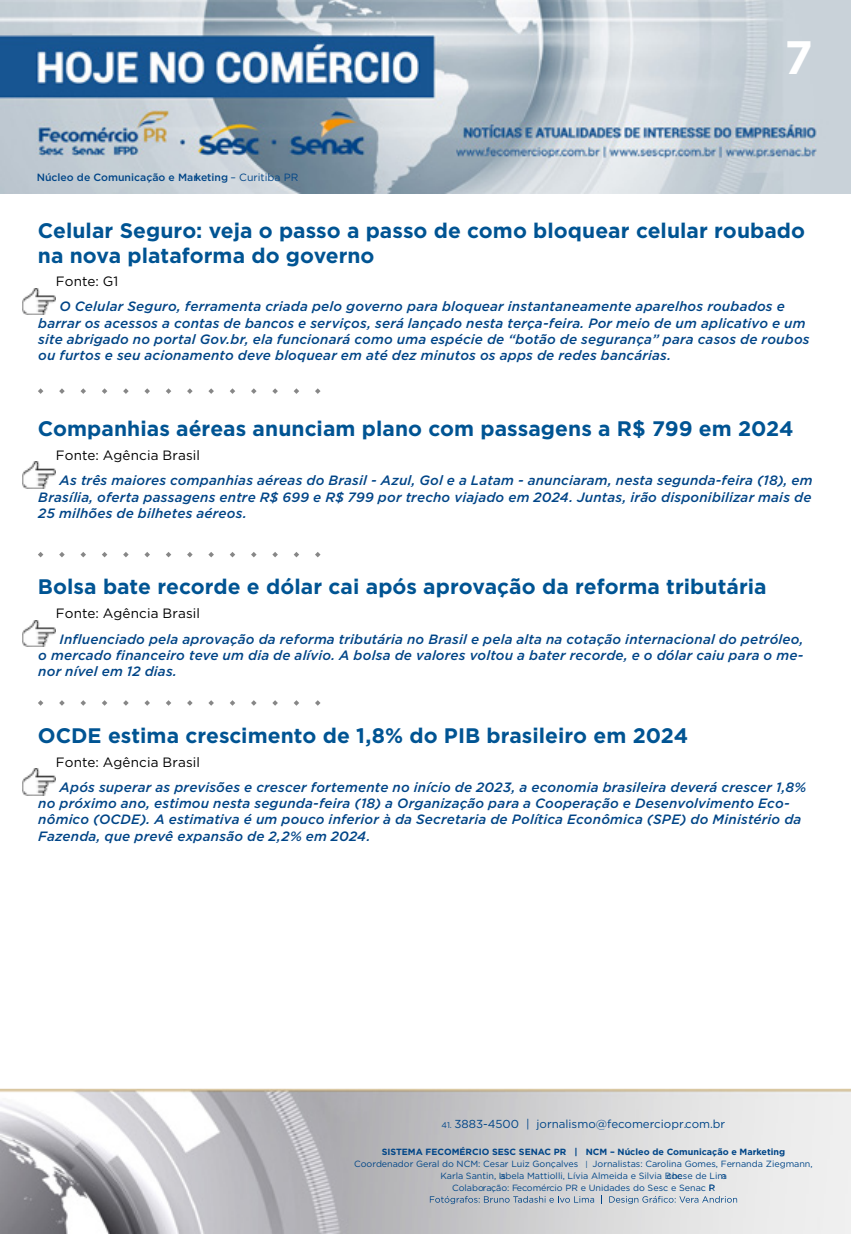
<style>
.page{position:relative;width:851px;height:1234px;background:#fff}
.page>*{position:absolute;margin:0;border:0;box-sizing:border-box;transform-origin:0 0}
.t1{font:700 45px "Gotham Office";color:#fff}
.t2{font:700 21px/25.2px "Gotham";letter-spacing:.005em;color:#005493}
.t3{font:italic 500 13.5px/16.2px "Gotham";letter-spacing:.015em;color:#004587}
.t4{font:13.5px "Gotham";letter-spacing:.005em;color:#000}
.t5{font:11.55px "Gotham";color:#004587}
.t6{font:500 10.5px "Gotham";color:#004587}
.t7{font:9px/12px "Gotham";color:#004587}
.t8{font:700 9px "Gotham";color:#004587}
.s1{font-weight:400}
.s2{font-size:8.25px}
.s3{font-size:7.65px}
</style>
<div class="page">
<img style="left:0;top:0;width:850px;height:193px">
<img style="left:0;top:1088px;width:850px;height:145px">
<svg style="left:430px;top:1195px;width:164px;height:8px"></svg>
<svg style="left:609px;top:1195px;width:128px;height:8px"></svg>
<img style="left:22px;top:768px;width:34px;height:26px">
<img style="left:22px;top:620px;width:34px;height:26px">
<img style="left:22px;top:461px;width:34px;height:27px">
<img style="left:22px;top:288px;width:34px;height:26px">
<svg style="left:38px;top:388px;width:282px;height:6px"></svg>
<svg style="left:38px;top:552px;width:282px;height:5px"></svg>
<svg style="left:38px;top:700px;width:282px;height:5px"></svg>
<p class="t6" style="left:37px;top:171px;width:263px">Núcleo de Comunicação e Marketing <span class="s1">– Curitiba PR</span></p>
<h1 class="t1" style="left:784px;top:27px;width:30px">7</h1>
<h2 class="t2" style="left:38px;top:218px;width:768px">Celular Seguro: veja o passo a passo de como bloquear celular roubado na nova plataforma do governo</h2>
<p class="t4" style="left:56px;top:272px;width:64px">Fonte: G1</p>
<p class="t3" style="left:38px;top:298px;width:772px;text-indent:21px">O Celular Seguro, ferramenta criada pelo governo para bloquear instantaneamente aparelhos roubados e barrar os acessos a contas de bancos e serviços, será lançado nesta terça-feira. Por meio de um aplicativo e um site abrigado no portal Gov.br, ela funcionará como uma espécie de “botão de segurança” para casos de roubos ou furtos e seu acionamento deve bloquear em até dez minutos os apps de redes bancárias.</p>
<h2 class="t2" style="left:38px;top:416px;width:757px">Companhias aéreas anunciam plano com passagens a R$ 799 em 2024</h2>
<p class="t4" style="left:56px;top:446px;width:146px">Fonte: Agência Brasil</p>
<p class="t3" style="left:38px;top:472px;width:775px;text-align:justify;text-indent:21px">As três maiores companhias aéreas do Brasil - Azul, Gol e a Latam - anunciaram, nesta segunda-feira (18), em Brasília, oferta passagens entre R$ 699 e R$ 799 por trecho viajado em 2024. Juntas, irão disponibilizar mais de 25 milhões de bilhetes aéreos.</p>
<h2 class="t2" style="left:38px;top:574px;width:730px">Bolsa bate recorde e dólar cai após aprovação da reforma tributária</h2>
<p class="t4" style="left:56px;top:604px;width:146px">Fonte: Agência Brasil</p>
<p class="t3" style="left:38px;top:630px;width:766px;text-align:justify;text-indent:21px">Influenciado pela aprovação da reforma tributária no Brasil e pela alta na cotação internacional do petróleo, o mercado financeiro teve um dia de alívio. A bolsa de valores voltou a bater recorde, e o dólar caiu para o me&shy;nor nível em 12 dias.</p>
<h2 class="t2" style="left:38px;top:722px;width:651px">OCDE estima crescimento de 1,8% do PIB brasileiro em 2024</h2>
<p class="t4" style="left:56px;top:753px;width:146px">Fonte: Agência Brasil</p>
<p class="t3" style="left:38px;top:778px;width:769px;text-indent:21px">Após superar as previsões e crescer fortemente no início de 2023, a economia brasileira deverá crescer 1,8% no próximo ano, estimou nesta segunda-feira (18) a Organização para a Cooperação e Desenvolvimento Eco&shy;nômico (OCDE). A estimativa é um pouco inferior à da Secretaria de Política Econômica (SPE) do Ministério da Fazenda, que prevê expansão de 2,2% em 2024.</p>
<p class="t5" style="left:441px;top:1115px;width:285px"><span class="s2">41.</span> 3883-4500 | jornalismo@fecomerciopr.com.br</p>
<p class="t8" style="left:381px;top:1145px;width:405px">SISTEMA FECOMÉRCIO SESC SENAC PR | NCM – Núcleo de Comunicação e Marketing</p>
<p class="t7" style="left:354px;top:1156px;width:460px">Coordenador Geral do NCM: Cesar Luiz Gonçalves <span class="s3">|</span> Jornalistas: Carolina Gomes, Fernanda Ziegmann,</p>
<p class="t7" style="left:440px;top:1168px;width:243px">Karla Santin, Isabela Mattiolli, Lívia Almeida e Silvia Boc</p>
<p class="t7" style="left:452px;top:1168px;width:276px;text-indent:215px">chese de Lima<br>Colaboração: Fecomércio PR e Unidades do Sesc e Senac PR</p>
</div>
